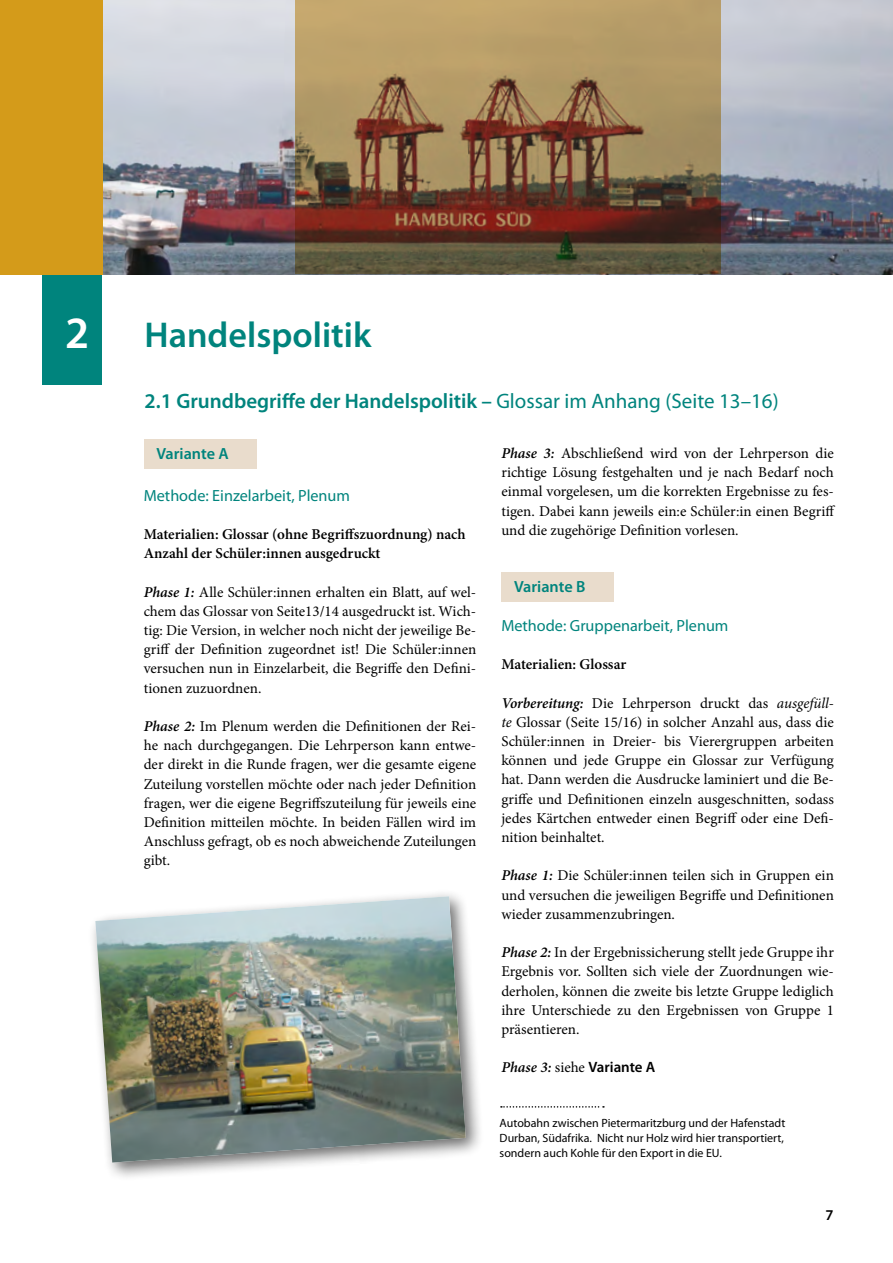
<style>
.page{position:relative;width:893px;height:1263px;background:#fff}
.page>*{position:absolute;margin:0;border:0;box-sizing:border-box;transform-origin:0 0}
.t1{font:600 45px "Myriad Pro";color:#fff}
.t2{font:600 36px "Myriad Pro";color:#00847d}
.t3{font:600 21px "Myriad Pro";color:#00847d}
.t4{font:16.2px "Myriad Pro";color:#00847d}
.t5{font:600 16.2px "Myriad Pro";color:#00847d}
.t6{font:15px/19.2px "Minion Pro";color:#000;text-align:justify}
.t7{font:600 15px/19.2px "Minion Pro";color:#000}
.t8{font:600 15px "Myriad Pro";color:#000}
.t9{font:12px/15px "Myriad Pro";color:#000;text-align:justify}
.s1{font-weight:400}
.s2{font-weight:600;font-style:italic}
.s3{font-style:italic}
.s4{font-family:"Minion Pro";font-style:italic}
.s5{font-family:"Minion Pro";font-weight:400}
</style>
<div class="page">
<img style="left:102px;top:0;width:791px;height:274px">
<div style="left:501px;top:572px;width:113px;height:30px;background:#e9dccc"></div>
<div style="left:145px;top:439px;width:112px;height:30px;background:#e9dccc"></div>
<div style="left:43px;top:274px;width:59px;height:111px;background:#00847d"></div>
<div style="left:0;top:0;width:102px;height:274px;background:#d49b1a"></div>
<svg style="left:296px;top:0;width:425px;height:274px;background:#8e704c"></svg>
<div style="left:89px;top:889px;width:396px;height:293px;background:#000;opacity:.58"></div>
<img style="left:95px;top:896px;width:371px;height:266px">
<svg style="left:501px;top:1106px;width:103px;height:1px"></svg>
<h1 class="t1" style="left:65px;top:304px;width:26px">2</h1>
<h2 class="t2" style="left:145px;top:312px;width:228px">Handelspolitik</h2>
<h3 class="t3" style="left:145px;top:388px;width:636px">2.1 Grundbegriffe der Handelspolitik – <span class="s1">Glossar im Anhang (Seite 13–16)</span></h3>
<p class="t6" style="left:501px;top:444px;width:335px"><span class="s2">Phase 3:</span> Abschließend wird von der Lehrperson die richtige Lösung festgehalten und je nach Bedarf noch einmal vorgelesen, um die korrekten Ergebnisse zu fes&shy;tigen. Dabei kann jeweils ein:e Schüler:in einen Begriff und die zugehörige Definition vorlesen.</p>
<p class="t5" style="left:156px;top:443px;width:74px">Variante A</p>
<p class="t4" style="left:144px;top:485px;width:208px">Methode: Einzelarbeit, Plenum</p>
<p class="t7" style="left:144px;top:524px;width:324px">Materialien: Glossar (ohne Begriffszuordnung) nach<br>Anzahl der Schüler:innen ausgedruckt</p>
<p class="t6" style="left:144px;top:582px;width:334px"><span class="s2">Phase 1:</span> Alle Schüler:innen erhalten ein Blatt, auf wel&shy;chem das Glossar von Seite13/14 ausgedruckt ist. Wich&shy;tig: Die Version, in welcher noch nicht der jeweilige Be&shy;griff der Definition zugeordnet ist! Die Schüler:innen versuchen nun in Einzelarbeit, die Begriffe den Defini&shy;tionen zuzuordnen.</p>
<p class="t6" style="left:144px;top:717px;width:334px"><span class="s2">Phase 2:</span> Im Plenum werden die Definitionen der Rei&shy;he nach durchgegangen. Die Lehrperson kann entwe&shy;der direkt in die Runde fragen, wer die gesamte eigene Zuteilung vorstellen möchte oder nach jeder Definition fragen, wer die eigene Begriffszuteilung für jeweils eine Definition mitteilen möchte. In beiden Fällen wird im Anschluss gefragt, ob es noch abweichende Zuteilungen gibt.</p>
<p class="t5" style="left:514px;top:576px;width:73px">Variante B</p>
<p class="t4" style="left:501px;top:615px;width:229px">Methode: Gruppenarbeit, Plenum</p>
<p class="t7" style="left:501px;top:655px;width:126px">Materialien: Glossar</p>
<p class="t6" style="left:501px;top:693px;width:334px"><span class="s2">Vorbereitung:</span> Die Lehrperson druckt das <span class="s3">ausgefüll&shy;te</span> Glossar (Seite 15/16) in solcher Anzahl aus, dass die Schüler:innen in Dreier- bis Vierergruppen arbeiten können und jede Gruppe ein Glossar zur Verfügung hat. Dann werden die Ausdrucke laminiert und die Be&shy;griffe und Definitionen einzeln ausgeschnitten, sodass jedes Kärtchen entweder einen Begriff oder eine Defi&shy;nition beinhaltet.</p>
<p class="t6" style="left:501px;top:866px;width:334px"><span class="s2">Phase 1:</span> Die Schüler:innen teilen sich in Gruppen ein und versuchen die jeweiligen Begriffe und Definitionen wieder zusammenzubringen.</p>
<p class="t6" style="left:501px;top:943px;width:334px"><span class="s2">Phase 2:</span> In der Ergebnissicherung stellt jede Gruppe ihr Ergebnis vor. Sollten sich viele der Zuordnungen wie&shy;derholen, können die zweite bis letzte Gruppe lediglich ihre Unterschiede zu den Ergebnissen von Gruppe 1 präsentieren.</p>
<p class="t8" style="left:501px;top:1058px;width:156px"><span class="s4">Phase 3:</span> <span class="s5">siehe</span> Variante A</p>
<p class="t9" style="left:500px;top:1116px;width:287px">Autobahn zwischen Pietermaritzburg und der Hafenstadt Durban, Südafrika. Nicht nur Holz wird hier transportiert, sondern auch Kohle für den Export in die EU.</p>
<p class="t8" style="left:825px;top:1205px;width:10px">7</p>
</div>
